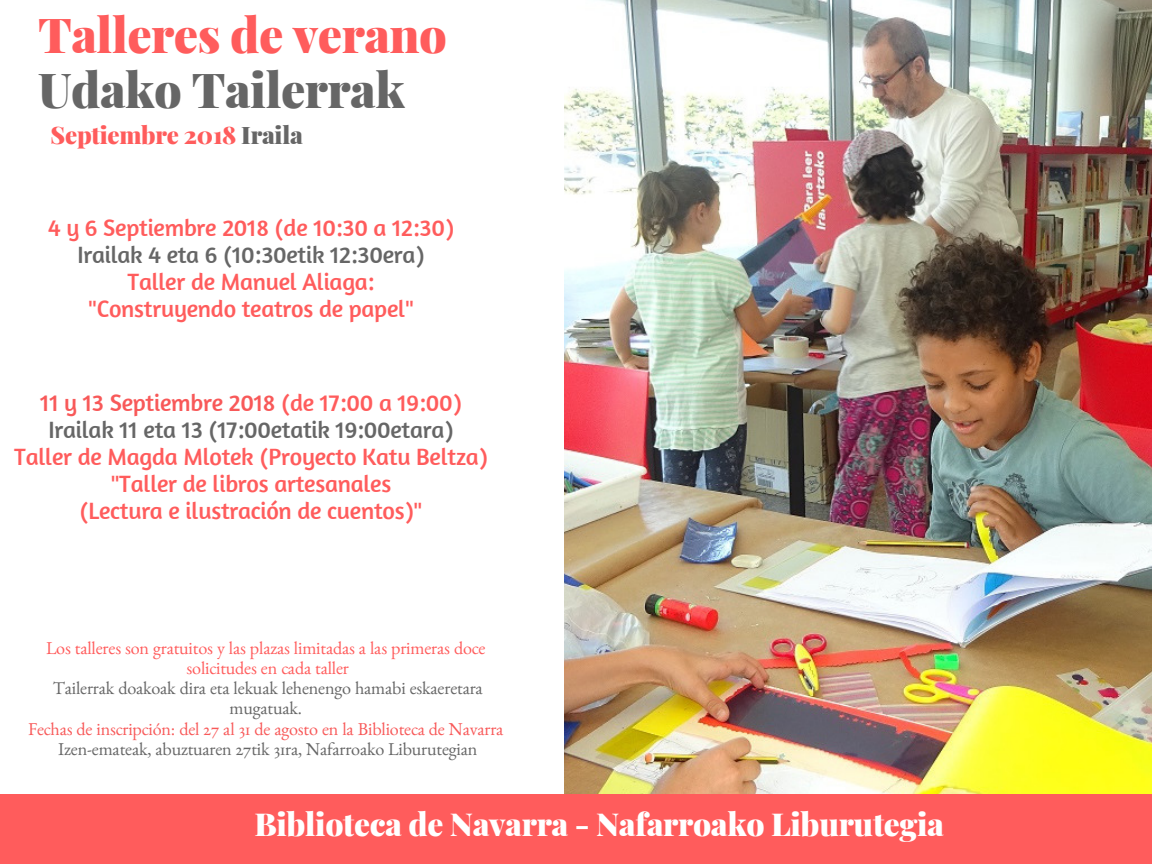
<style>
.page{position:relative;width:1152px;height:864px;background:#fff}
.page>*{position:absolute;margin:0;border:0;box-sizing:border-box;transform-origin:0 0}
.t1{font:900 48.3px "Playfair Display";letter-spacing:-.01em;color:#ff5c5c}
.t2{font:900 48.3px "Playfair Display";letter-spacing:-.01em;color:#666}
.t3{font:900 31.65px "Playfair Display";letter-spacing:-.01em;color:#fff}
.t4{font:24.15px/27px "Amaranth";letter-spacing:-.01em;color:#ff5c5c;text-align:center}
.t5{font:24.15px/27px "Amaranth";letter-spacing:-.01em;color:#666;text-align:center}
.t6{font:900 24.15px "Playfair Display";letter-spacing:-.01em;color:#ff5c5c}
.t7{font:18.15px/20.2px "Benne";letter-spacing:-.01em;color:#666;text-align:center}
.t8{font:18.15px/20.2px "Benne";letter-spacing:-.01em;color:#ff5c5c;text-align:center}
.t9{font:18.15px "Benne";letter-spacing:-.01em;color:#f85959}
.s1{color:#666}
.s2{color:#f85959}
.s3{color:#ff5c5c}
</style>
<div class="page">
<img style="left:565px;top:0;width:587px;height:794px">
<div style="left:0;top:794px;width:1152px;height:70px;background:#ff5c5c"></div>
<h1 class="t1" style="left:38px;top:1px;width:410px">Talleres de verano</h1>
<h1 class="t2" style="left:38px;top:56px;width:368px">Udako Tailerrak</h1>
<p class="t6" style="left:51px;top:117px;width:254px">Septiembre 2018 <span class="s1">Iraila</span></p>
<p class="t4" style="left:48px;top:213px;width:407px">4 y 6 Septiembre 2018 (de 10:30 a 12:30)</p>
<p class="t5" style="left:77px;top:240px;width:349px">Irailak 4 eta 6 (10:30etik 12:30era)</p>
<p class="t4" style="left:88px;top:267px;width:327px">Taller de Manuel Aliaga: "Construyendo teatros de papel"</p>
<p class="t5" style="left:40px;top:389px;width:423px"><span class="s2">11 y 13 Septiembre 2018</span> <span class="s3">(de 17:00 a 19:00)<br></span>Irailak 11 eta 13 (17:00etatik 19:00etara)</p>
<p class="t4" style="left:14px;top:443px;width:475px">Taller de Magda Mlotek (Proyecto Katu Beltza) "Taller de libros artesanales<br>(Lectura e ilustración de cuentos)"</p>
<p class="t8" style="left:46px;top:641px;width:441px">Los talleres son gratuitos y las plazas limitadas a las primeras doce solicitudes en cada taller</p>
<p class="t7" style="left:53px;top:682px;width:431px">Tailerrak doakoak dira eta lekuak lehenengo hamabi eskaeretara mugatuak.</p>
<p class="t9" style="left:28px;top:723px;width:477px">Fechas de inscripción: del 27 al 31 de agosto en la Biblioteca de Navarra</p>
<p class="t7" style="left:58px;top:742px;width:421px">Izen-emateak, abuztuaren 27tik 31ra, Nafarroako Liburutegian</p>
<h2 class="t3" style="left:254px;top:802px;width:691px">Biblioteca de Navarra - Nafarroako Liburutegia</h2>
</div>
